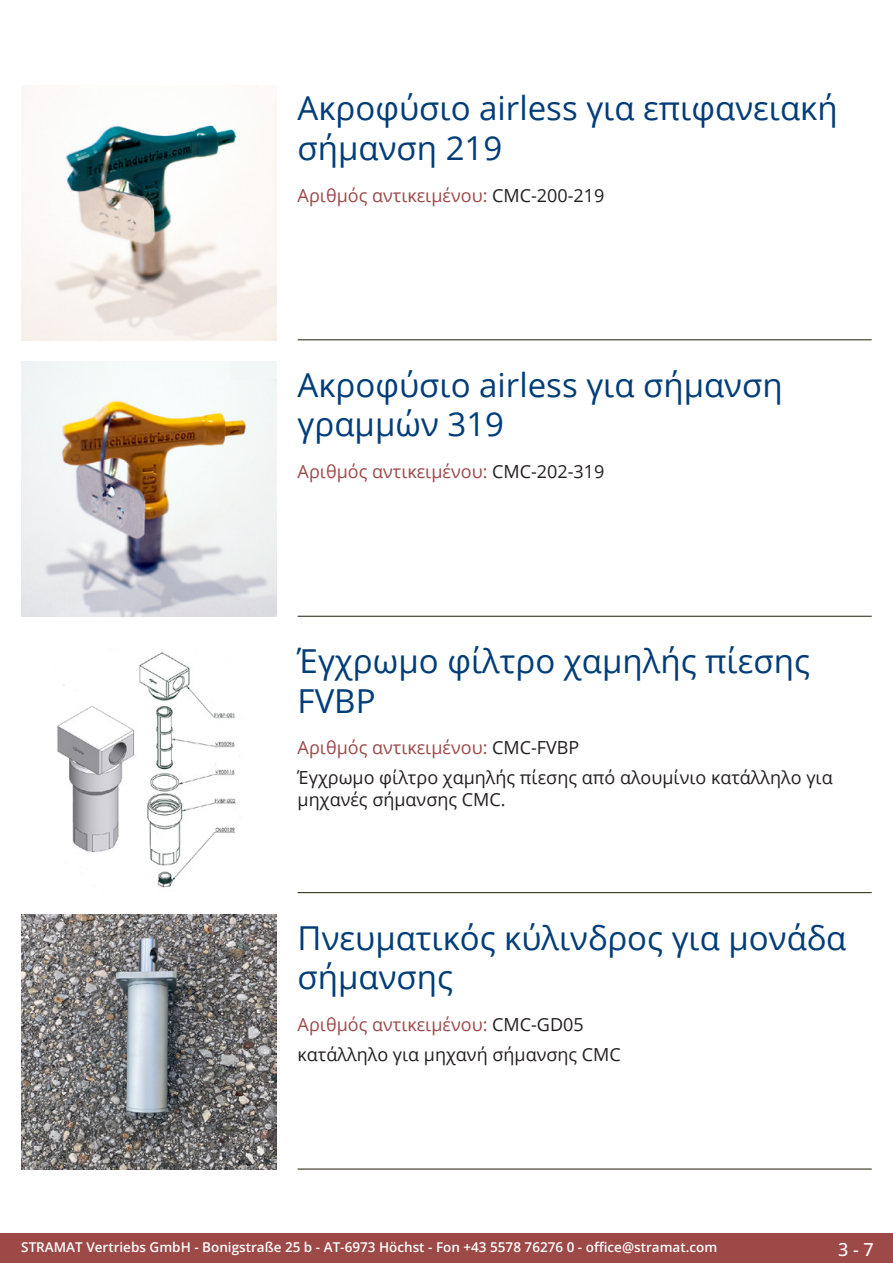
<style>
.page{position:relative;width:893px;height:1263px;background:#fff}
.page>*{position:absolute;margin:0;border:0;box-sizing:border-box;transform-origin:0 0}
.Produkttitel{font:33px/39.6px "Open Sans";color:#003d78}
.TechDaten_Überschrif{font:18px "Open Sans";color:#9c4948}
.Beschreibung_Text{font:18px/21.6px "Open Sans";color:#231f20}
.t1{font:500 18px "Open Sans";color:#fff}
.t2{font:600 13.5px "Open Sans";color:#fff}
.s1{color:#231f20}
</style>
<div class="page">
<div style="left:0;top:1233px;width:893px;height:30px;background:#9c4948"></div>
<hr style="left:298px;top:340px;width:574px;height:1px;background:#201d08">
<hr style="left:298px;top:616px;width:574px;height:1px;background:#201d08">
<hr style="left:298px;top:892px;width:574px;height:1px;background:#201d08">
<hr style="left:298px;top:1169px;width:574px;height:1px;background:#201d08">
<img style="left:21px;top:85px;width:255px;height:255px">
<img style="left:21px;top:361px;width:255px;height:256px">
<img style="left:57px;top:652px;width:183px;height:236px">
<img style="left:21px;top:914px;width:255px;height:255px">
<p class="Produkttitel" style="left:298px;top:88px;width:541px">Ακροφύσιο airless για επιφανειακή σήμανση 219</p>
<p class="TechDaten_Überschrif" style="left:298px;top:183px;width:308px">Αριθμός αντικειμένου: <span class="s1">CMC-200-219</span></p>
<p class="Produkttitel" style="left:298px;top:364px;width:486px">Ακροφύσιο airless για σήμανση γραμμών 319</p>
<p class="TechDaten_Überschrif" style="left:298px;top:459px;width:308px">Αριθμός αντικειμένου: <span class="s1">CMC-202-319</span></p>
<p class="Produkttitel" style="left:298px;top:640px;width:514px">Έγχρωμο φίλτρο χαμηλής πίεσης<br>FVBP</p>
<p class="TechDaten_Überschrif" style="left:298px;top:735px;width:283px">Αριθμός αντικειμένου: <span class="s1">CMC-FVBP</span></p>
<p class="Beschreibung_Text" style="left:298px;top:766px;width:536px">Έγχρωμο φίλτρο χαμηλής πίεσης από αλουμίνιο κατάλληλο για μηχανές σήμανσης CMC.</p>
<p class="Produkttitel" style="left:298px;top:917px;width:550px">Πνευματικός κύλινδρος για μονάδα σήμανσης</p>
<p class="TechDaten_Überschrif" style="left:298px;top:1012px;width:288px">Αριθμός αντικειμένου: <span class="s1">CMC-GD05</span></p>
<p class="Beschreibung_Text" style="left:298px;top:1043px;width:325px">κατάλληλο για μηχανή σήμανσης CMC</p>
<p class="t2" style="left:21px;top:1238px;width:698px">STRAMAT Vertriebs GmbH - Bonigstraße 25 b - AT-6973 Höchst - Fon +43 5578 76276 0 - office@stramat.com</p>
<p class="t1" style="left:838px;top:1237px;width:37px">3 - 7</p>
</div>
